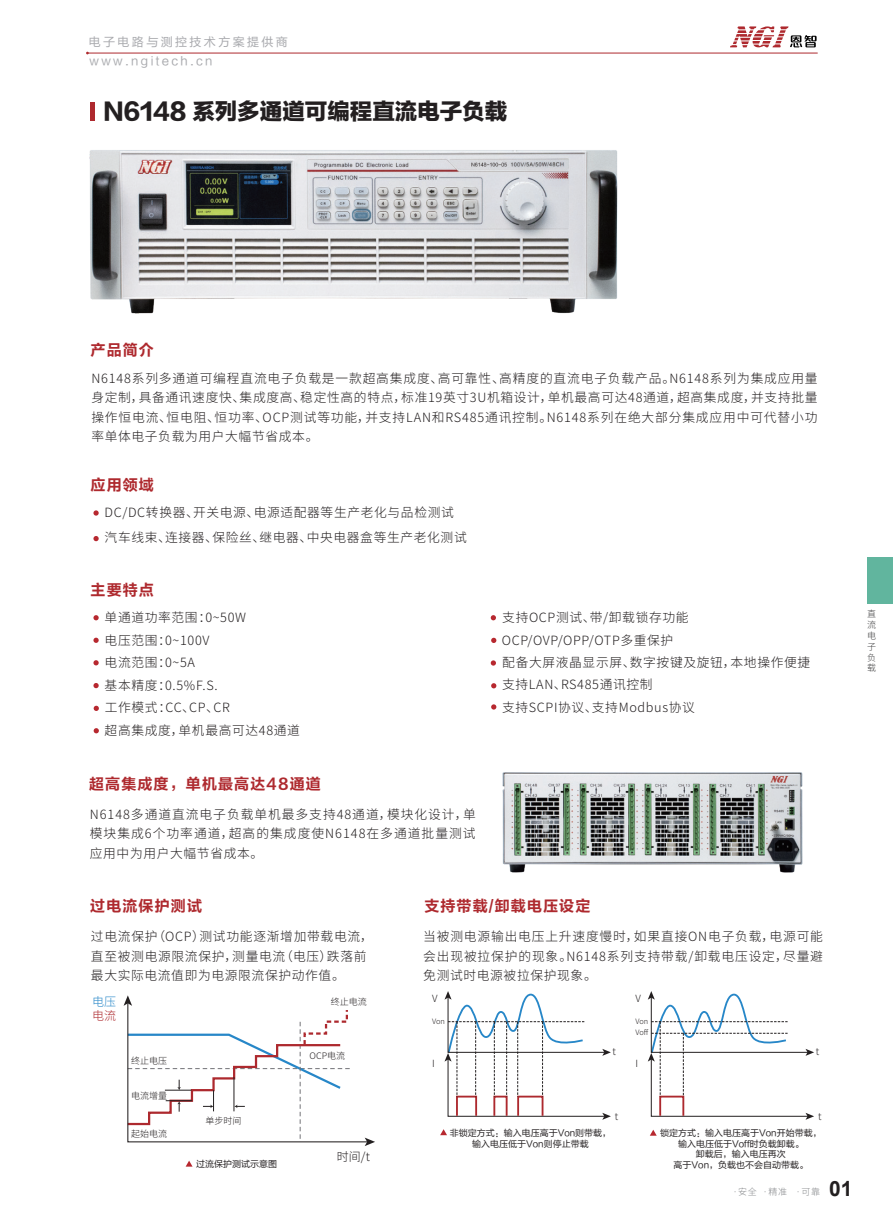
<style>
.page{position:relative;width:893px;height:1212px;background:#fff}
.page>*{position:absolute;margin:0;border:0;box-sizing:border-box;transform-origin:0 0}
.t1{font:22.5px "FZLTTHK GBK1 0";color:#231f20}
.t2{font:700 21px "Arial";color:#231f20}
.t3{font:15px "FZLTCHJW GB1 0";letter-spacing:.075em;color:#ae292e}
.t4{font:300 12.75px/19.5px "Source Han Sans CN";letter-spacing:.05em;color:#231f20}
.t5{font:12px "FZLTHK GBK1 0";letter-spacing:.2em;color:#a8a9ad}
.t6{font:300 12px "Source Han Sans CN";color:#231f20}
.t7{font:300 12px "Source Han Sans CN";color:#2787c8}
.t8{font:300 12px "Source Han Sans CN";color:#ad292e}
.t9{font:300 9.9px "Source Han Sans CN";color:#231f20}
.t10{font:9px/10.8px "FZLTHK GBK1 0";color:#231f20;text-align:center}
.t11{font:300 9px "Source Han Sans CN";color:#231f20}
.t12{font:300 9px "Source Han Sans CN";color:#86888b}
.t13{font:300 9px/10.8px "Source Han Sans CN";color:#3e3e3f;text-align:justify}
.t14{font:300 7.5px/11.1px "Source Han Sans CN";letter-spacing:-.01em;color:#231f20}
</style>
<div class="page">
<div style="left:868px;top:557px;width:25px;height:47px;background:#61b59e"></div>
<hr style="left:88px;top:53px;width:730px;height:1px;background:#ae292e">
<svg style="left:730px;top:26px;width:87px;height:21px"></svg>
<svg style="left:93px;top:510px;width:6px;height:6px"></svg>
<svg style="left:93px;top:536px;width:6px;height:5px"></svg>
<svg style="left:93px;top:615px;width:6px;height:5px"></svg>
<svg style="left:93px;top:638px;width:6px;height:5px"></svg>
<svg style="left:491px;top:638px;width:5px;height:5px"></svg>
<svg style="left:491px;top:615px;width:5px;height:5px"></svg>
<svg style="left:93px;top:660px;width:6px;height:5px"></svg>
<svg style="left:93px;top:683px;width:6px;height:5px"></svg>
<svg style="left:491px;top:683px;width:5px;height:5px"></svg>
<svg style="left:491px;top:704px;width:5px;height:5px"></svg>
<svg style="left:491px;top:660px;width:5px;height:6px"></svg>
<svg style="left:94px;top:706px;width:5px;height:5px"></svg>
<svg style="left:94px;top:728px;width:5px;height:5px"></svg>
<div style="left:90px;top:102px;width:5px;height:19px;background:#ae292e"></div>
<img style="left:89px;top:150px;width:529px;height:164px">
<img style="left:502px;top:772px;width:301px;height:101px">
<svg style="left:650px;top:1130px;width:7px;height:6px"></svg>
<svg style="left:440px;top:1129px;width:7px;height:6px"></svg>
<svg style="left:124px;top:995px;width:251px;height:151px"></svg>
<hr style="left:234px;top:1077px;width:1px;height:34px;background:#231f20">
<svg style="left:186px;top:1160px;width:6px;height:6px"></svg>
<svg style="left:444px;top:991px;width:167px;height:129px"></svg>
<svg style="left:648px;top:991px;width:166px;height:129px"></svg>
<p class="t5" style="left:89px;top:36px;width:201px">电子电路与测控技术方案提供商</p>
<p class="t5" style="left:90px;top:55px;width:124px">www.ngitech.cn</p>
<h1 class="t1" style="left:104px;top:99px;width:405px">N6148 系列多通道可编程直流电子负载</h1>
<p class="t3" style="left:91px;top:342px;width:65px">产品简介</p>
<p class="t4" style="left:91px;top:369px;width:728px;text-align:justify">N6148系列多通道可编程直流电子负载是一款超高集成度、高可靠性、高精度的直流电子负载产品。N6148系列为集成应用量身定制，具备通讯速度快、集成度高、稳定性高的特点，标准19英寸3U机箱设计，单机最高可达48通道，超高集成度，并支持批量操作恒电流、恒电阻、恒功率、OCP测试等功能，并支持LAN和RS485通讯控制。N6148系列在绝大部分集成应用中可代替小功率单体电子负载为用户大幅节省成本。</p>
<p class="t3" style="left:91px;top:476px;width:65px">应用领域</p>
<p class="t4" style="left:105px;top:499px;width:364px;line-height:25.5px">DC/DC转换器、开关电源、电源适配器等生产老化与品检测试汽车线束、连接器、保险丝、继电器、中央电器盒等生产老化测试</p>
<p class="t3" style="left:91px;top:582px;width:65px">主要特点</p>
<p class="t4" style="left:105px;top:607px;width:143px;line-height:22.4px">单通道功率范围：0~50W电压范围：0~100V</p>
<p class="t4" style="left:502px;top:608px;width:188px">支持OCP测试、带/卸载锁存功能</p>
<p class="t4" style="left:502px;top:631px;width:173px">OCP/OVP/OPP/OTP多重保护</p>
<p class="t4" style="left:105px;top:652px;width:114px;line-height:22.4px">电流范围：0~5A<br>基本精度：0.5%F.S.</p>
<p class="t4" style="left:502px;top:653px;width:309px">配备大屏液晶显示屏、数字按键及旋钮，本地操作便捷</p>
<p class="t4" style="left:502px;top:674px;width:194px;line-height:22.6px">支持LAN、RS485通讯控制<br>支持SCPI协议、支持Modbus协议</p>
<p class="t4" style="left:105px;top:698px;width:126px">工作模式：CC、CP、CR</p>
<p class="t4" style="left:105px;top:721px;width:197px">超高集成度，单机最高可达48通道</p>
<p class="t3" style="left:89px;top:775px;width:233px">超高集成度，单机最高达48通道</p>
<p class="t4" style="left:90px;top:805px;width:387px;text-align:justify">N6148多通道直流电子负载单机最多支持48通道，模块化设计，单模块集成6个功率通道，超高的集成度使N6148在多通道批量测试应用中为用户大幅节省成本。</p>
<p class="t3" style="left:90px;top:898px;width:113px">过电流保护测试</p>
<p class="t4" style="left:91px;top:927px;width:283px">过电流保护（OCP）测试功能逐渐增加带载电流，直至被测电源限流保护，测量电流（电压）跌落前最大实际电流值即为电源限流保护动作值。</p>
<p class="t3" style="left:424px;top:898px;width:168px">支持带载/卸载电压设定</p>
<p class="t4" style="left:423px;top:927px;width:401px;text-align:justify">当被测电源输出电压上升速度慢时，如果直接ON电子负载，电源可能会出现被拉保护的现象。N6148系列支持带载/卸载电压设定，尽量避免测试时电源被拉保护现象。</p>
<p class="t7" style="left:92px;top:994px;width:25px">电压</p>
<p class="t8" style="left:92px;top:1009px;width:25px">电流</p>
<p class="t11" style="left:131px;top:1056px;width:37px">终止电压</p>
<p class="t11" style="left:131px;top:1090px;width:37px">电流增量</p>
<p class="t11" style="left:131px;top:1129px;width:37px">起始电流</p>
<p class="t11" style="left:206px;top:1115px;width:37px">单步时间</p>
<p class="t10" style="left:196px;top:1158px;width:82px">过流保护测试示意图</p>
<p class="t11" style="left:331px;top:997px;width:37px">终止电流</p>
<p class="t11" style="left:310px;top:1051px;width:37px">OCP电流</p>
<p class="t6" style="left:337px;top:1149px;width:35px">时间/t</p>
<p class="t9" style="left:432px;top:992px;width:7px">V</p>
<p class="t14" style="left:432px;top:1016px;width:14px">Von</p>
<p class="t9" style="left:432px;top:1058px;width:4px">I</p>
<p class="t9" style="left:612px;top:1045px;width:5px">t</p>
<p class="t9" style="left:635px;top:992px;width:7px">V</p>
<p class="t14" style="left:635px;top:1016px;width:15px">Von<br>Voff</p>
<p class="t9" style="left:635px;top:1058px;width:4px">I</p>
<p class="t9" style="left:615px;top:1110px;width:5px">t</p>
<p class="t9" style="left:816px;top:1045px;width:5px">t</p>
<p class="t9" style="left:818px;top:1110px;width:5px">t</p>
<p class="t10" style="left:450px;top:1127px;width:163px">非锁定方式：输入电压高于Von则带载，输入电压低于Von则停止带载</p>
<p class="t10" style="left:660px;top:1127px;width:163px">锁定方式：输入电压高于Von开始带载，输入电压低于Voff时负载卸载。<br>卸载后，输入电压再次<br>高于Von，负载也不会自动带载。</p>
<p class="t12" style="left:733px;top:1186px;width:89px">·安全 ·精准 ·可靠</p>
<h2 class="t2" style="left:829px;top:1174px;width:25px">01</h2>
<p class="t13" style="left:867px;top:609px;width:10px">直流电子负载</p>
</div>
